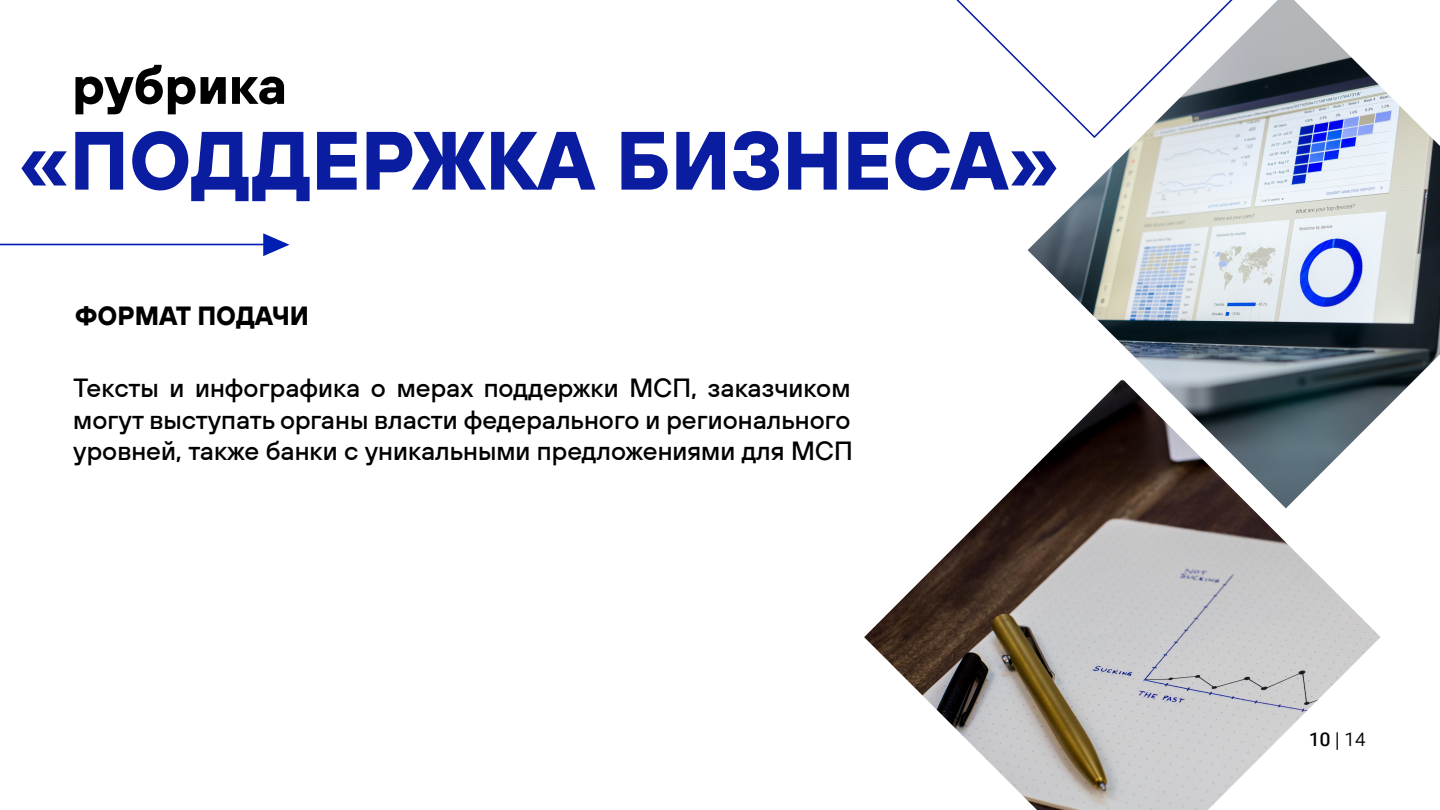
<style>
.page{position:relative;width:1440px;height:810px;background:#fff}
.page>*{position:absolute;margin:0;border:0;box-sizing:border-box;transform-origin:0 0}
.t1{font:700 82.5px "RSNEWS Sans";color:#0a1da0}
.t2{font:700 52.5px "RSNEWS Sans";color:#000}
.t3{font:500 26.25px/31.5px "RSNEWS Sans";color:#000;text-align:justify}
.t4{font:700 26.25px "RSNEWS Sans";color:#000}
.t5{font:18.75px "Roboto Flex";color:#000}
</style>
<div class="page">
<img style="left:864px;top:473px;width:517px;height:337px">
<img style="left:1028px;top:115px;width:412px;height:393px">
<svg style="left:956px;top:0;width:453px;height:139px"></svg>
<hr style="left:0;top:244px;width:284px;height:1px;background:#001eb2">
<svg style="left:263px;top:233px;width:27px;height:23px"></svg>
<h2 class="t2" style="left:72px;top:50px;width:216px">рубрика</h2>
<h1 class="t1" style="left:19px;top:106px;width:1042px">«ПОДДЕРЖКА БИЗНЕСА»</h1>
<p class="t4" style="left:75px;top:298px;width:235px">ФОРМАТ ПОДАЧИ</p>
<p class="t3" style="left:73px;top:372px;width:781px">Тексты и инфографика о мерах поддержки МСП, заказчиком могут выступать органы власти федерального и регионального уровней, также банки с уникальными предложениями для МСП</p>
<p class="t5" style="left:1309px;top:723px;width:58px">10 | 14</p>
</div>
